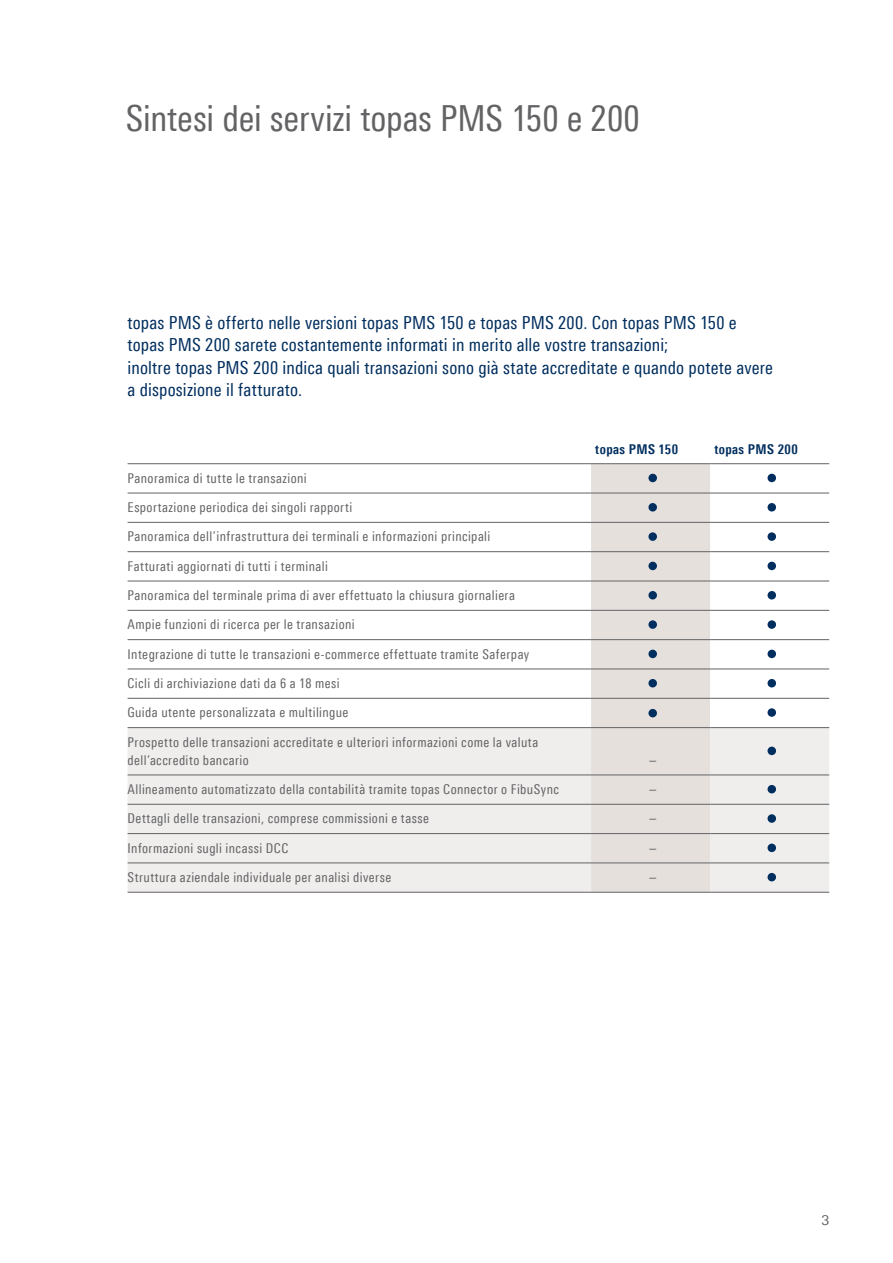
<style>
.page{position:relative;width:893px;height:1263px;background:#fff}
.page>*{position:absolute;margin:0;border:0;box-sizing:border-box;transform-origin:0 0}
.t1{font:36px "Linotype Univers 420 Cn";letter-spacing:-.005em;color:#636366}
.t2{font:18px/22.5px "Linotype Univers 420 Cn";letter-spacing:.01em;color:#002e5e}
.t3{font:13.5px/29.2px "Linotype Univers 420 Cn";letter-spacing:.03em;color:#636366}
.t4{font:700 13.5px "Linotype Univers 620 Cn";letter-spacing:.03em;color:#002e5e}
.t5{font:13.5px "Linotype Univers 430";color:#636366}
</style>
<div class="page">
<div style="left:591px;top:464px;width:119px;height:234px;background:#e5e0dc"></div>
<svg style="left:591px;top:699px;width:185px;height:28px"></svg>
<svg style="left:128px;top:728px;width:701px;height:164px;background:#ebe9e7"></svg>
<hr style="left:128px;top:581px;width:463px;height:1px;background:#636366">
<hr style="left:591px;top:581px;width:119px;height:1px;background:#636366">
<hr style="left:710px;top:581px;width:119px;height:1px;background:#636366">
<hr style="left:128px;top:698px;width:463px;height:1px;background:#636366">
<hr style="left:591px;top:698px;width:119px;height:1px;background:#636366">
<hr style="left:710px;top:698px;width:119px;height:1px;background:#636366">
<hr style="left:128px;top:463px;width:463px;height:1px;background:#636366">
<hr style="left:591px;top:463px;width:119px;height:1px;background:#636366">
<hr style="left:710px;top:463px;width:119px;height:1px;background:#636366">
<hr style="left:128px;top:493px;width:463px;height:1px;background:#636366">
<hr style="left:591px;top:493px;width:119px;height:1px;background:#636366">
<hr style="left:710px;top:493px;width:119px;height:1px;background:#636366">
<hr style="left:128px;top:522px;width:463px;height:1px;background:#636366">
<hr style="left:591px;top:522px;width:119px;height:1px;background:#636366">
<hr style="left:710px;top:522px;width:119px;height:1px;background:#636366">
<hr style="left:128px;top:551px;width:463px;height:1px;background:#636366">
<hr style="left:591px;top:551px;width:119px;height:1px;background:#636366">
<hr style="left:710px;top:551px;width:119px;height:1px;background:#636366">
<hr style="left:128px;top:610px;width:463px;height:1px;background:#636366">
<hr style="left:591px;top:610px;width:119px;height:1px;background:#636366">
<hr style="left:710px;top:610px;width:119px;height:1px;background:#636366">
<hr style="left:128px;top:639px;width:463px;height:1px;background:#636366">
<hr style="left:591px;top:639px;width:119px;height:1px;background:#636366">
<hr style="left:710px;top:639px;width:119px;height:1px;background:#636366">
<hr style="left:128px;top:669px;width:463px;height:1px;background:#636366">
<hr style="left:591px;top:669px;width:119px;height:1px;background:#636366">
<hr style="left:710px;top:669px;width:119px;height:1px;background:#636366">
<hr style="left:128px;top:727px;width:463px;height:1px;background:#636366">
<hr style="left:591px;top:727px;width:119px;height:1px;background:#636366">
<hr style="left:710px;top:727px;width:119px;height:1px;background:#636366">
<hr style="left:128px;top:775px;width:463px;height:1px;background:#636366">
<hr style="left:591px;top:775px;width:119px;height:1px;background:#636366">
<hr style="left:710px;top:775px;width:119px;height:1px;background:#636366">
<hr style="left:128px;top:804px;width:463px;height:1px;background:#636366">
<hr style="left:591px;top:804px;width:119px;height:1px;background:#636366">
<hr style="left:710px;top:804px;width:119px;height:1px;background:#636366">
<hr style="left:128px;top:833px;width:463px;height:1px;background:#636366">
<hr style="left:591px;top:833px;width:119px;height:1px;background:#636366">
<hr style="left:710px;top:833px;width:119px;height:1px;background:#636366">
<hr style="left:128px;top:863px;width:463px;height:1px;background:#636366">
<hr style="left:591px;top:863px;width:119px;height:1px;background:#636366">
<hr style="left:710px;top:863px;width:119px;height:1px;background:#636366">
<hr style="left:128px;top:892px;width:463px;height:1px;background:#636366">
<hr style="left:591px;top:892px;width:119px;height:1px;background:#636366">
<hr style="left:710px;top:892px;width:119px;height:1px;background:#636366">
<div style="left:648px;top:474px;width:9px;height:8px;background:#002e5e;border-radius:50%"></div>
<div style="left:767px;top:474px;width:9px;height:8px;background:#002e5e;border-radius:50%"></div>
<div style="left:648px;top:503px;width:9px;height:8px;background:#002e5e;border-radius:50%"></div>
<div style="left:767px;top:503px;width:9px;height:8px;background:#002e5e;border-radius:50%"></div>
<div style="left:648px;top:532px;width:9px;height:9px;background:#002e5e;border-radius:50%"></div>
<div style="left:767px;top:532px;width:9px;height:9px;background:#002e5e;border-radius:50%"></div>
<div style="left:648px;top:562px;width:9px;height:8px;background:#002e5e;border-radius:50%"></div>
<div style="left:767px;top:562px;width:9px;height:8px;background:#002e5e;border-radius:50%"></div>
<div style="left:648px;top:591px;width:9px;height:8px;background:#002e5e;border-radius:50%"></div>
<div style="left:767px;top:591px;width:9px;height:8px;background:#002e5e;border-radius:50%"></div>
<div style="left:648px;top:620px;width:9px;height:9px;background:#002e5e;border-radius:50%"></div>
<div style="left:767px;top:620px;width:9px;height:9px;background:#002e5e;border-radius:50%"></div>
<div style="left:648px;top:650px;width:9px;height:8px;background:#002e5e;border-radius:50%"></div>
<div style="left:767px;top:650px;width:9px;height:8px;background:#002e5e;border-radius:50%"></div>
<div style="left:648px;top:679px;width:9px;height:8px;background:#002e5e;border-radius:50%"></div>
<div style="left:767px;top:679px;width:9px;height:8px;background:#002e5e;border-radius:50%"></div>
<div style="left:648px;top:709px;width:9px;height:8px;background:#002e5e;border-radius:50%"></div>
<div style="left:767px;top:708px;width:9px;height:9px;background:#002e5e;border-radius:50%"></div>
<div style="left:767px;top:747px;width:9px;height:8px;background:#002e5e;border-radius:50%"></div>
<div style="left:767px;top:785px;width:9px;height:8px;background:#002e5e;border-radius:50%"></div>
<div style="left:767px;top:814px;width:9px;height:9px;background:#002e5e;border-radius:50%"></div>
<div style="left:767px;top:843px;width:9px;height:9px;background:#002e5e;border-radius:50%"></div>
<div style="left:767px;top:873px;width:9px;height:8px;background:#002e5e;border-radius:50%"></div>
<h1 class="t1" style="left:126px;top:98px;width:516px">Sintesi dei servizi topas PMS 150 e 200</h1>
<p class="t2" style="left:128px;top:311px;width:647px">topas PMS è offerto nelle versioni topas PMS 150 e topas PMS 200. Con topas PMS 150 e topas PMS 200 sarete costantemente informati in merito alle vostre transazioni;<br>inoltre topas PMS 200 indica quali transazioni sono già state accreditate e quando potete avere a disposizione il fatturato.</p>
<p class="t4" style="left:595px;top:441px;width:84px">topas PMS 150</p>
<p class="t4" style="left:714px;top:441px;width:85px">topas PMS 200</p>
<p class="t3" style="left:128px;top:463px;width:412px">Panoramica di tutte le transazioni<br>Esportazione periodica dei singoli rapporti<br>Panoramica dell’infrastruttura dei terminali e informazioni principali Fatturati aggiornati di tutti i terminali<br>Panoramica del terminale prima di aver effettuato la chiusura giornaliera Ampie funzioni di ricerca per le transazioni<br>Integrazione di tutte le transazioni e-commerce effettuate tramite Saferpay Cicli di archiviazione dati da 6 a 18 mesi<br>Guida utente personalizzata e multilingue<br>Prospetto delle transazioni accreditate e ulteriori informazioni come la valuta</p>
<p class="t3" style="left:128px;top:745px;width:123px">dell’accredito bancario</p>
<p class="t3" style="left:649px;top:745px;width:8px">–</p>
<p class="t3" style="left:128px;top:774px;width:433px">Allineamento automatizzato della contabilità tramite topas Connector o FibuSync</p>
<p class="t3" style="left:649px;top:774px;width:8px">–</p>
<p class="t3" style="left:128px;top:804px;width:303px">Dettagli delle transazioni, comprese commissioni e tasse</p>
<p class="t3" style="left:649px;top:804px;width:8px">–</p>
<p class="t3" style="left:128px;top:833px;width:162px">Informazioni sugli incassi DCC</p>
<p class="t3" style="left:649px;top:833px;width:8px">–</p>
<p class="t3" style="left:128px;top:862px;width:265px">Struttura aziendale individuale per analisi diverse</p>
<p class="t3" style="left:649px;top:862px;width:8px">–</p>
<p class="t5" style="left:821px;top:1213px;width:9px">3</p>
</div>
